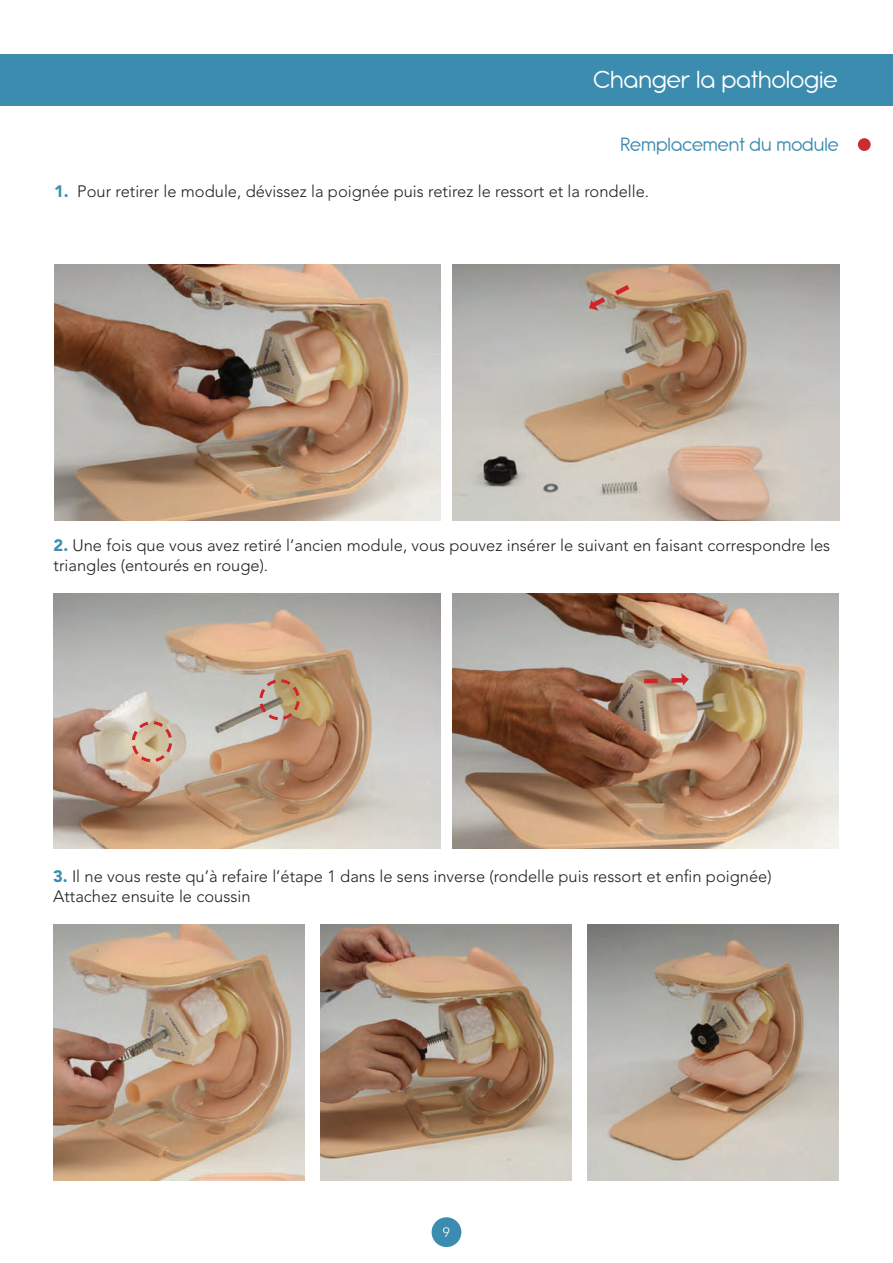
<style>
.page{position:relative;width:893px;height:1263px;background:#fff}
.page>*{position:absolute;margin:0;border:0;box-sizing:border-box;transform-origin:0 0}
.t1{font:27px "Antipasto Pro";color:#fff}
.t2{font:21px "Antipasto Pro";color:#3b8caf}
.t3{font:300 16.5px/19.8px "Avenir LT Std";color:#231f20}
.t4{font:300 13.5px "Avenir LT Std";color:#fff}
.s1{font-weight:900;color:#3c8daf}
</style>
<div class="page">
<div style="left:432px;top:1217px;width:29px;height:30px;background:#3b8caf;border-radius:50%"></div>
<div style="left:0;top:54px;width:893px;height:51px;background:#3b8caf"></div>
<div style="left:858px;top:138px;width:13px;height:13px;background:#c92d31;border-radius:50%"></div>
<img style="left:54px;top:265px;width:387px;height:255px">
<img style="left:54px;top:594px;width:387px;height:255px">
<img style="left:452px;top:265px;width:387px;height:255px">
<img style="left:452px;top:594px;width:387px;height:255px">
<img style="left:54px;top:925px;width:251px;height:255px">
<img style="left:321px;top:925px;width:251px;height:255px">
<img style="left:588px;top:925px;width:250px;height:255px">
<svg style="left:586px;top:281px;width:48px;height:31px"></svg>
<svg style="left:639px;top:673px;width:50px;height:13px"></svg>
<svg style="left:130px;top:719px;width:44px;height:45px;background:#d1b098"></svg>
<svg style="left:258px;top:677px;width:43px;height:45px;background:#ba9980"></svg>
<p class="t1" style="left:594px;top:65px;width:245px">Changer la pathologie</p>
<p class="t2" style="left:620px;top:133px;width:220px">Remplacement du module</p>
<p class="t3" style="left:54px;top:181px;width:597px"><span class="s1">1.</span> Pour retirer le module, dévissez la poignée puis retirez le ressort et la rondelle.</p>
<p class="t3" style="left:54px;top:535px;width:778px"><span class="s1">2.</span> Une fois que vous avez retiré l’ancien module, vous pouvez insérer le suivant en faisant correspondre les triangles (entourés en rouge).</p>
<p class="t3" style="left:53px;top:866px;width:720px"><span class="s1">3.</span> Il ne vous reste qu’à refaire l’étape 1 dans le sens inverse (rondelle puis ressort et enfin poignée)</p>
<p class="t3" style="left:53px;top:886px;width:199px">Attachez ensuite le coussin</p>
<p class="t4" style="left:443px;top:1225px;width:9px">9</p>
</div>
